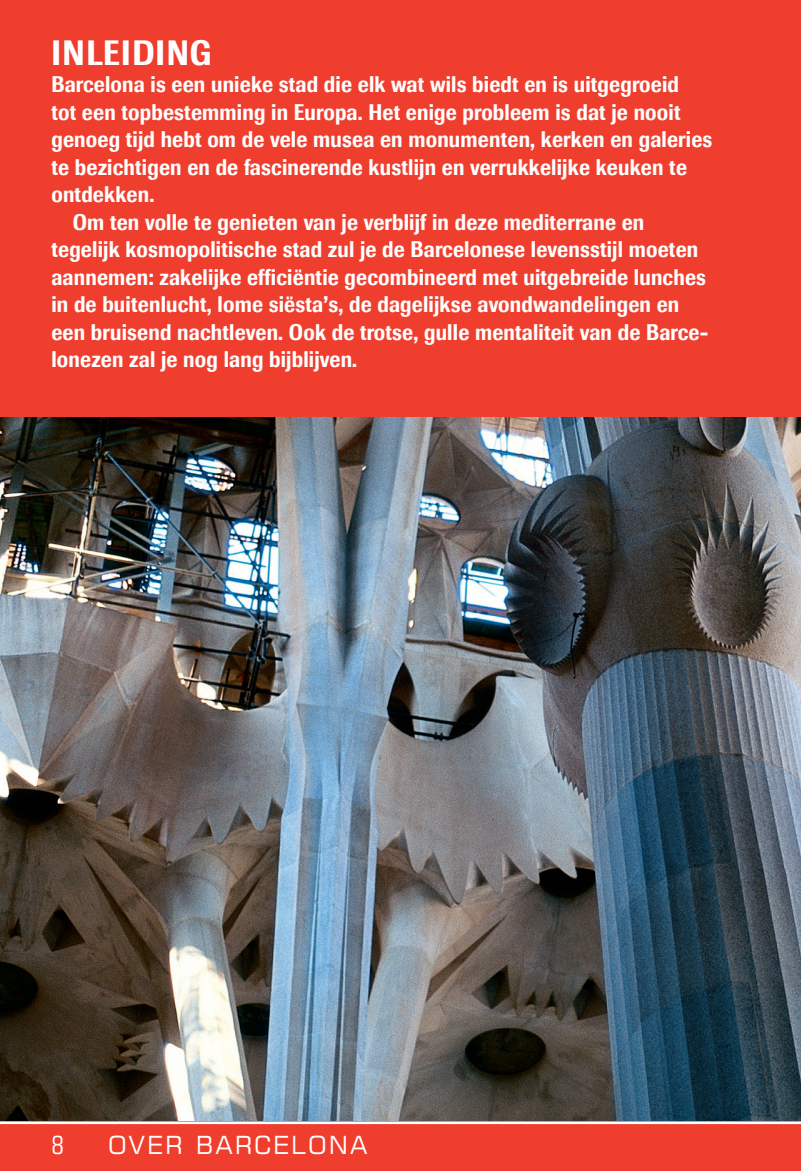
<style>
.page{position:relative;width:801px;height:1171px;background:#fff}
.page>*{position:absolute;margin:0;border:0;box-sizing:border-box;transform-origin:0 0}
.t1{font:500 35px "Imago";letter-spacing:.05em;color:#fff;scale:.87 1}
.t2{font:25px "Square 721 BT";letter-spacing:.08em;color:#fff}
.t3{font:condensed 25px "Square 721 BT";color:#fff}
.t4{font:500 22.5px "Imago";letter-spacing:.01em;color:#fff;scale:.87 1}
</style>
<div class="page">
<img style="left:0;top:417px;width:800px;height:704px">
<div style="left:0;top:1121px;width:800px;height:50px;background:#ef3e2e"></div>
<hr style="left:0;top:1121px;width:800px;height:3px;background:#fff">
<div style="left:0;top:0;width:800px;height:417px;background:#ef3e2e"></div>
<h1 class="t1" style="left:51px;top:31px;width:185px">INLEIDING</h1>
<p class="t4" style="left:51px;top:71px;width:722px">Barcelona is een unieke stad die elk wat wils biedt en is uitgegroeid</p>
<p class="t4" style="left:51px;top:98px;width:724px">tot een topbestemming in Europa. Het enige probleem is dat je nooit</p>
<p class="t4" style="left:51px;top:126px;width:760px">genoeg tijd hebt om de vele musea en monumenten, kerken en galeries</p>
<p class="t4" style="left:51px;top:153px;width:731px">te bezichtigen en de fascinerende kustlijn en verrukkelijke keuken te</p>
<p class="t4" style="left:51px;top:181px;width:120px">ontdekken.</p>
<p class="t4" style="left:73px;top:208px;width:658px">Om ten volle te genieten van je verblijf in deze mediterrane en</p>
<p class="t4" style="left:51px;top:236px;width:744px">tegelijk kosmopolitische stad zul je de Barcelonese levensstijl moeten</p>
<p class="t4" style="left:51px;top:263px;width:753px">aannemen: zakelijke efficiëntie gecombineerd met uitgebreide lunches</p>
<p class="t4" style="left:51px;top:291px;width:723px">in de buitenlucht, lome siësta’s, de dagelijkse avondwandelingen en</p>
<p class="t4" style="left:51px;top:318px;width:756px">een bruisend nachtleven. Ook de trotse, gulle mentaliteit van de Barce-</p>
<p class="t4" style="left:51px;top:346px;width:353px">lonezen zal je nog lang bijblijven.</p>
<p class="t3" style="left:51px;top:1130px;width:14px">8</p>
<p class="t2" style="left:108px;top:1129px;width:261px">OVER BARCELONA</p>
</div>
